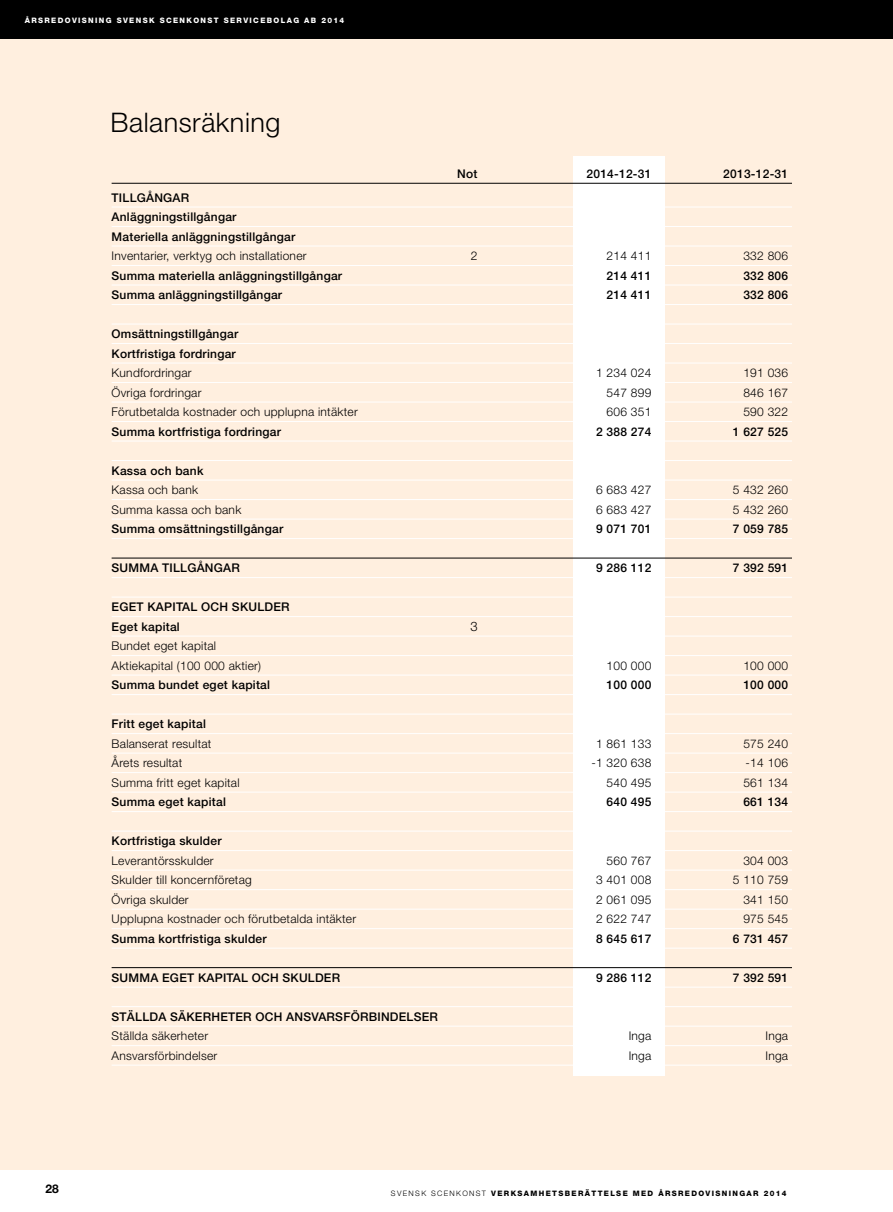
<style>
.page{position:relative;width:893px;height:1212px;background:#fff}
.page>*{position:absolute;margin:0;border:0;box-sizing:border-box;transform-origin:0 0}
.t1{font:300 27px "Helvetica Neue";letter-spacing:.02em;color:#000}
.t2{font:300 13.05px "Helvetica Neue";color:#000}
.t3{font:500 12px/19.5px "Helvetica Neue";letter-spacing:.02em;color:#000}
.t4{font:300 12px/19.5px "Helvetica Neue";letter-spacing:.02em;color:#000}
.t5{font:700 12px "Helvetica Neue";color:#000}
.t6{font:800 7.5px "Helvetica Neue";letter-spacing:.18em;color:#fff}
.t7{font:800 7.5px "Helvetica Neue";letter-spacing:.18em;color:#000}
.t8{font:300 7.5px "Helvetica Neue";color:#000}
</style>
<div class="page">
<div style="left:0;top:34px;width:893px;height:1135px;background:#ffefdf"></div>
<div style="left:0;top:0;width:893px;height:39px;background:#000"></div>
<div style="left:573px;top:156px;width:91px;height:920px;background:#fff"></div>
<hr style="left:112px;top:183px;width:680px;height:1px;background:#000">
<hr style="left:112px;top:207px;width:680px;height:1px;background:#fff">
<hr style="left:112px;top:226px;width:680px;height:1px;background:#fff">
<hr style="left:112px;top:246px;width:680px;height:1px;background:#fff">
<hr style="left:112px;top:265px;width:680px;height:1px;background:#fff">
<hr style="left:112px;top:285px;width:680px;height:1px;background:#fff">
<hr style="left:112px;top:304px;width:680px;height:1px;background:#fff">
<hr style="left:112px;top:324px;width:680px;height:1px;background:#fff">
<hr style="left:112px;top:343px;width:680px;height:1px;background:#fff">
<hr style="left:112px;top:363px;width:680px;height:1px;background:#fff">
<hr style="left:112px;top:382px;width:680px;height:1px;background:#fff">
<hr style="left:112px;top:402px;width:680px;height:1px;background:#fff">
<hr style="left:112px;top:421px;width:680px;height:1px;background:#fff">
<hr style="left:112px;top:441px;width:680px;height:1px;background:#fff">
<hr style="left:112px;top:460px;width:680px;height:1px;background:#fff">
<hr style="left:112px;top:480px;width:680px;height:1px;background:#fff">
<hr style="left:112px;top:499px;width:680px;height:1px;background:#fff">
<hr style="left:112px;top:519px;width:680px;height:1px;background:#fff">
<hr style="left:112px;top:538px;width:680px;height:1px;background:#fff">
<hr style="left:112px;top:558px;width:680px;height:1px;background:#000">
<hr style="left:112px;top:577px;width:680px;height:1px;background:#fff">
<hr style="left:112px;top:597px;width:680px;height:1px;background:#fff">
<hr style="left:112px;top:616px;width:680px;height:1px;background:#fff">
<hr style="left:112px;top:636px;width:680px;height:1px;background:#fff">
<hr style="left:112px;top:655px;width:680px;height:1px;background:#fff">
<hr style="left:112px;top:675px;width:680px;height:1px;background:#fff">
<hr style="left:112px;top:694px;width:680px;height:1px;background:#fff">
<hr style="left:112px;top:714px;width:680px;height:1px;background:#fff">
<hr style="left:112px;top:733px;width:680px;height:1px;background:#fff">
<hr style="left:112px;top:753px;width:680px;height:1px;background:#fff">
<hr style="left:112px;top:772px;width:680px;height:1px;background:#fff">
<hr style="left:112px;top:792px;width:680px;height:1px;background:#fff">
<hr style="left:112px;top:811px;width:680px;height:1px;background:#fff">
<hr style="left:112px;top:831px;width:680px;height:1px;background:#fff">
<hr style="left:112px;top:850px;width:680px;height:1px;background:#fff">
<hr style="left:112px;top:870px;width:680px;height:1px;background:#fff">
<hr style="left:112px;top:889px;width:680px;height:1px;background:#fff">
<hr style="left:112px;top:909px;width:680px;height:1px;background:#fff">
<hr style="left:112px;top:928px;width:680px;height:1px;background:#fff">
<hr style="left:112px;top:948px;width:680px;height:1px;background:#fff">
<hr style="left:112px;top:967px;width:680px;height:1px;background:#000">
<hr style="left:112px;top:987px;width:680px;height:1px;background:#fff">
<hr style="left:112px;top:1006px;width:680px;height:1px;background:#fff">
<hr style="left:112px;top:1026px;width:680px;height:1px;background:#fff">
<hr style="left:112px;top:1045px;width:680px;height:1px;background:#fff">
<hr style="left:112px;top:1065px;width:680px;height:1px;background:#fff">
<p class="t6" style="left:25px;top:16px;width:321px">ÅRSREDOVISNING SVENSK SCENKONST SERVICEBOLAG AB 2014</p>
<h1 class="t1" style="left:111px;top:106px;width:172px">Balansräkning</h1>
<p class="t3" style="left:457px;top:164px;width:22px">Not</p>
<p class="t3" style="left:587px;top:164px;width:66px">2014-12-31</p>
<p class="t3" style="left:723px;top:164px;width:66px">2013-12-31</p>
<p class="t3" style="left:112px;top:187px;width:185px">Tillgångar<br>Anläggningstillgångar<br>Materiella anläggningstillgångar</p>
<p class="t4" style="left:112px;top:246px;width:196px">Inventarier, verktyg och installationer</p>
<p class="t4" style="left:471px;top:246px;width:8px">2</p>
<p class="t4" style="left:607px;top:246px;width:46px">214 411</p>
<p class="t4" style="left:743px;top:246px;width:46px">332 806</p>
<p class="t3" style="left:112px;top:265px;width:232px">Summa materiella anläggningstillgångar</p>
<p class="t3" style="left:607px;top:265px;width:46px">214 411</p>
<p class="t3" style="left:743px;top:265px;width:46px">332 806</p>
<p class="t3" style="left:112px;top:285px;width:172px">Summa anläggningstillgångar</p>
<p class="t3" style="left:607px;top:285px;width:46px">214 411</p>
<p class="t3" style="left:743px;top:285px;width:46px">332 806</p>
<p class="t3" style="left:112px;top:324px;width:128px">Omsättningstillgångar<br>Kortfristiga fordringar</p>
<p class="t4" style="left:112px;top:363px;width:82px">Kundfordringar</p>
<p class="t4" style="left:596px;top:363px;width:57px">1 234 024</p>
<p class="t4" style="left:743px;top:363px;width:46px">191 036</p>
<p class="t4" style="left:112px;top:382px;width:91px">Övriga fordringar</p>
<p class="t4" style="left:607px;top:382px;width:46px">547 899</p>
<p class="t4" style="left:743px;top:382px;width:46px">846 167</p>
<p class="t4" style="left:112px;top:402px;width:248px">Förutbetalda kostnader och upplupna intäkter</p>
<p class="t4" style="left:607px;top:402px;width:46px">606 351</p>
<p class="t4" style="left:743px;top:402px;width:46px">590 322</p>
<p class="t3" style="left:112px;top:421px;width:171px">Summa kortfristiga fordringar</p>
<p class="t3" style="left:596px;top:421px;width:57px">2 388 274</p>
<p class="t3" style="left:733px;top:421px;width:57px">1 627 525</p>
<p class="t3" style="left:112px;top:460px;width:93px">Kassa och bank</p>
<p class="t4" style="left:112px;top:480px;width:88px">Kassa och bank</p>
<p class="t4" style="left:596px;top:480px;width:57px">6 683 427</p>
<p class="t4" style="left:733px;top:480px;width:57px">5 432 260</p>
<p class="t4" style="left:112px;top:499px;width:131px">Summa kassa och bank</p>
<p class="t4" style="left:596px;top:499px;width:57px">6 683 427</p>
<p class="t4" style="left:733px;top:499px;width:57px">5 432 260</p>
<p class="t3" style="left:112px;top:519px;width:173px">Summa omsättningstillgångar</p>
<p class="t3" style="left:596px;top:519px;width:57px">9 071 701</p>
<p class="t3" style="left:733px;top:519px;width:57px">7 059 785</p>
<p class="t3" style="left:112px;top:558px;width:130px">SUMMA TILLGÅNGAR</p>
<p class="t3" style="left:596px;top:558px;width:57px">9 286 112</p>
<p class="t3" style="left:733px;top:558px;width:57px">7 392 591</p>
<p class="t3" style="left:112px;top:597px;width:180px">EGET KAPITAL OCH SKULDER<br>Eget kapital</p>
<p class="t2" style="left:470px;top:618px;width:9px">3</p>
<p class="t4" style="left:112px;top:636px;width:151px">Bundet eget kapital<br>Aktiekapital (100 000 aktier)</p>
<p class="t4" style="left:607px;top:655px;width:46px">100 000</p>
<p class="t4" style="left:743px;top:655px;width:46px">100 000</p>
<p class="t5" style="left:45px;top:1181px;width:15px">28</p>
<p class="t3" style="left:112px;top:675px;width:160px">Summa bundet eget kapital</p>
<p class="t3" style="left:607px;top:675px;width:46px">100 000</p>
<p class="t3" style="left:743px;top:675px;width:46px">100 000</p>
<p class="t3" style="left:112px;top:714px;width:96px">Fritt eget kapital</p>
<p class="t4" style="left:112px;top:733px;width:101px">Balanserat resultat</p>
<p class="t4" style="left:596px;top:733px;width:57px">1 861 133</p>
<p class="t4" style="left:743px;top:733px;width:46px">575 240</p>
<p class="t4" style="left:112px;top:753px;width:72px">Årets resultat</p>
<p class="t4" style="left:591px;top:753px;width:61px">-1 320 638</p>
<p class="t4" style="left:746px;top:753px;width:44px">-14 106</p>
<p class="t4" style="left:112px;top:772px;width:129px">Summa fritt eget kapital</p>
<p class="t4" style="left:607px;top:772px;width:46px">540 495</p>
<p class="t4" style="left:743px;top:772px;width:46px">561 134</p>
<p class="t3" style="left:112px;top:792px;width:116px">Summa eget kapital</p>
<p class="t3" style="left:607px;top:792px;width:46px">640 495</p>
<p class="t3" style="left:743px;top:792px;width:46px">661 134</p>
<p class="t3" style="left:112px;top:831px;width:111px">Kortfristiga skulder</p>
<p class="t4" style="left:112px;top:850px;width:104px">Leverantörsskulder</p>
<p class="t4" style="left:607px;top:850px;width:46px">560 767</p>
<p class="t4" style="left:743px;top:850px;width:46px">304 003</p>
<p class="t4" style="left:112px;top:870px;width:142px">Skulder till koncernföretag</p>
<p class="t4" style="left:596px;top:870px;width:57px">3 401 008</p>
<p class="t4" style="left:733px;top:870px;width:57px">5 110 759</p>
<p class="t4" style="left:112px;top:889px;width:79px">Övriga skulder</p>
<p class="t4" style="left:596px;top:889px;width:57px">2 061 095</p>
<p class="t4" style="left:743px;top:889px;width:46px">341 150</p>
<p class="t4" style="left:112px;top:909px;width:246px">Upplupna kostnader och förutbetalda intäkter</p>
<p class="t4" style="left:596px;top:909px;width:57px">2 622 747</p>
<p class="t4" style="left:743px;top:909px;width:46px">975 545</p>
<p class="t3" style="left:112px;top:928px;width:157px">Summa kortfristiga skulder</p>
<p class="t3" style="left:596px;top:928px;width:57px">8 645 617</p>
<p class="t3" style="left:733px;top:928px;width:57px">6 731 457</p>
<p class="t3" style="left:112px;top:967px;width:230px">SUMMA EGET KAPITAL OCH SKULDER</p>
<p class="t3" style="left:596px;top:967px;width:57px">9 286 112</p>
<p class="t3" style="left:733px;top:967px;width:57px">7 392 591</p>
<p class="t3" style="left:112px;top:1006px;width:328px">STÄLLDA SÄKERHETER OCH ANSVARSFÖRBINDELSER</p>
<p class="t4" style="left:112px;top:1026px;width:98px">Ställda säkerheter</p>
<p class="t4" style="left:629px;top:1026px;width:24px">Inga</p>
<p class="t4" style="left:765px;top:1026px;width:24px">Inga</p>
<p class="t4" style="left:112px;top:1045px;width:107px">Ansvarsförbindelser</p>
<p class="t4" style="left:629px;top:1045px;width:24px">Inga</p>
<p class="t4" style="left:765px;top:1045px;width:24px">Inga</p>
<p class="t8" style="left:391px;top:1188px;width:7px">svensk</p>
<p class="t8" style="left:431px;top:1188px;width:8px">scenkonst</p>
<p class="t7" style="left:491px;top:1188px;width:297px">VERKSAMHETSBERÄTTELSE MED ÅRSREDOVISNINGAR 2014</p>
</div>
